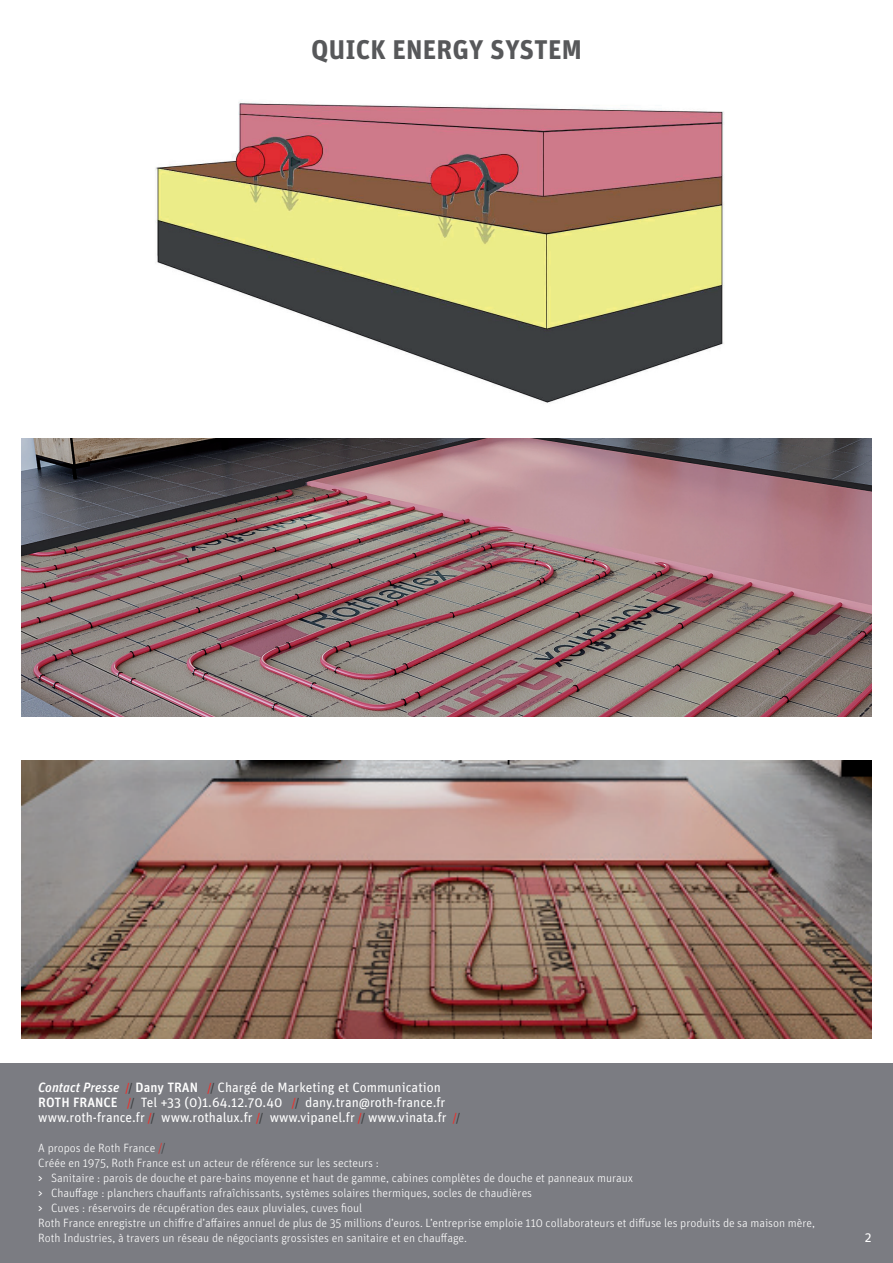
<style>
.page{position:relative;width:893px;height:1263px;background:#fff}
.page>*{position:absolute;margin:0;border:0;box-sizing:border-box;transform-origin:0 0}
.t1{font:700 27px "Unit OT";letter-spacing:.01em;color:#57585a}
.t2{font:13.5px/15px "Unit OT";color:#fff}
.t3{font:300 12px/15px "Unit OT";color:#fff}
.s1{font-weight:500;font-style:italic}
.s2{font-size:12px;color:#ee2e29}
.s3{font-size:12px;color:#3c3f41}
.s4{font-weight:500}
.s5{color:#ee2e29}
.s6{color:#3c3f41}
.s7{font-weight:400}
</style>
<div class="page">
<div style="left:0;top:1063px;width:893px;height:200px;background:#7b7c82"></div>
<img style="left:155px;top:102px;width:569px;height:302px">
<img style="left:21px;top:439px;width:851px;height:277px">
<img style="left:21px;top:760px;width:851px;height:278px">
<h1 class="t1" style="left:311px;top:32px;width:272px">QUICK ENERGY SYSTEM</h1>
<p class="t2" style="left:38px;top:1079px;width:423px"><span class="s1">Contact Presse</span> <span class="s2">/</span><span class="s3">/</span> <span class="s4">Dany TRAN</span> <span class="s2">/</span><span class="s3">/</span> Chargé de Marketing et Communication<br><span class="s4">ROTH FRANCE</span> <span class="s2">/</span><span class="s3">/</span> Tel +33 (0)1.64.12.70.40 <span class="s2">/</span><span class="s3">/</span> dany.tran@roth-france.fr www.roth-france.fr <span class="s2">/</span><span class="s3">/</span> www.rothalux.fr <span class="s2">/</span><span class="s3">/</span> www.vipanel.fr <span class="s2">/</span><span class="s3">/</span> www.vinata.fr <span class="s2">/</span><span class="s3">/</span></p>
<p class="t3" style="left:38px;top:1140px;width:778px">A propos de Roth France <span class="s5">/</span><span class="s6">/<br></span>Créée en 1975, Roth France est un acteur de référence sur les secteurs :<br><span class="s7">&gt;</span> Sanitaire : parois de douche et pare-bains moyenne et haut de gamme, cabines complètes de douche et panneaux muraux<br><span class="s7">&gt;</span> Chauffage : planchers chauffants rafraîchissants, systèmes solaires thermiques, socles de chaudières<br><span class="s7">&gt;</span> Cuves : réservoirs de récupération des eaux pluviales, cuves fioul<br>Roth France enregistre un chiffre d’affaires annuel de plus de 35 millions d’euros. L’entreprise emploie 110 collaborateurs et diffuse les produits de sa maison mère, Roth Industries, à travers un réseau de négociants grossistes en sanitaire et en chauffage.</p>
<p class="t2" style="left:865px;top:1229px;width:8px">2</p>
</div>
